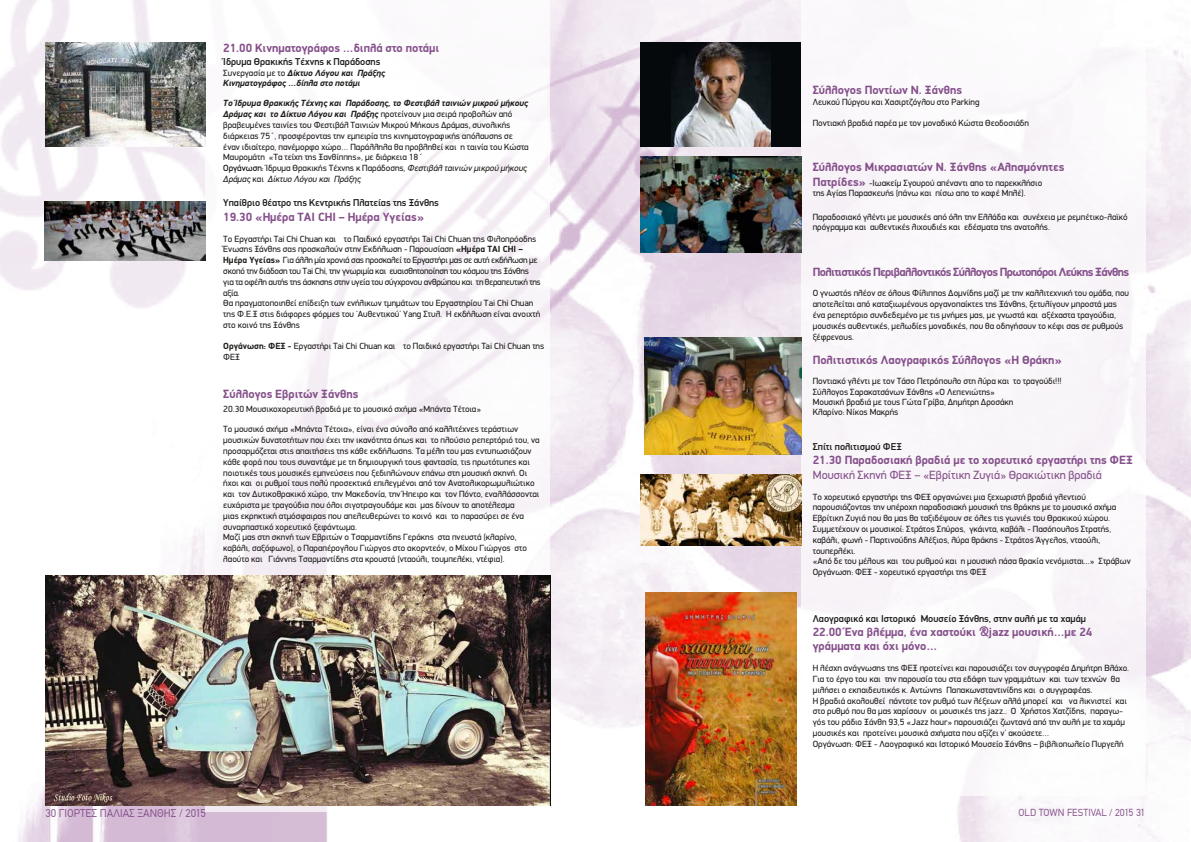
<style>
.page{position:relative;width:1191px;height:842px;background:#fff}
.page>*{position:absolute;margin:0;border:0;box-sizing:border-box;transform-origin:0 0}
.t1{font:700 12px/14.4px "PF Din Display";color:#85508b}
.t2{font:700 12px "PF Din Display";letter-spacing:-.05em;color:#85508b}
.t3{font:12px "PF Din Display";color:#85508b}
.t4{font:11px "CF Din";color:#85508b}
.t5{font:500 10px "PF Din Display";color:#1d1d1b}
.t6{font:10px "CF Din";color:#85508b}
.t7{font:9px/10.8px "PF Din Display";color:#1d1d1b}
.t8{font:italic 700 9px/10.8px "PF Din Display";color:#1d1d1b}
.s1{font-weight:400;font-style:normal}
.s2{font-weight:700;font-style:italic}
.s3{color:#000}
.s4{font-style:italic}
.s5{font-weight:700}
.s6{font-weight:700;font-size:12px;color:#85508b}
</style>
<div class="page">
<img style="left:0;top:0;width:1191px;height:842px">
<div style="left:206px;top:0;width:344px;height:812px;background:#fff"></div>
<img style="left:45px;top:575px;width:505px;height:230px">
<img style="left:45px;top:201px;width:161px;height:59px">
<div style="left:801px;top:0;width:344px;height:796px;background:#faf7fa"></div>
<div style="left:641px;top:43px;width:160px;height:104px;background:#05090c"></div>
<img style="left:671px;top:43px;width:99px;height:104px">
<img style="left:641px;top:474px;width:160px;height:72px">
<img style="left:45px;top:43px;width:161px;height:104px">
<img style="left:641px;top:156px;width:160px;height:96px">
<img style="left:645px;top:593px;width:151px;height:212px">
<img style="left:644px;top:337px;width:157px;height:117px">
<h1 class="t1" style="left:223px;top:40px;width:217px">21.00 Κινηματογράφος …διπλά στο ποτάμι</h1>
<p class="t5" style="left:223px;top:55px;width:158px">Ίδρυμα Θρακικής Τέχνης κ Παράδοσης</p>
<p class="t8" style="left:223px;top:67px;width:163px"><span class="s1">Συνεργασία με το</span> Δίκτυο Λόγου και Πράξης<br>Κινηματογράφος …δίπλα στο ποτάμι</p>
<p class="t7" style="left:223px;top:98px;width:307px"><span class="s2">Το Ίδρυμα Θρακικής Τέχνης και Παράδοσης, το Φεστιβάλ ταινιών μικρού μήκους Δράμας και το Δίκτυο Λόγου και Πράξης</span> προτείνουν μια σειρά προβολών από βραβευμένες ταινίες του Φεστιβάλ Ταινιών Μικρού Μήκους Δράμας, συνολικής διάρκειας 75΄, προσφέροντας την εμπειρία της κινηματογραφικής απόλαυσης σε έναν ιδιαίτερο, πανέμορφο χώρο… Παράλληλα θα προβληθεί και η ταινία του Κώστα Μαυρομάτη «Τα τείχη της Ξανθίππης», με διάρκεια 18΄<br><span class="s3">Οργάνωση:</span> Ίδρυμα Θρακικής Τέχνης κ Παράδοσης, <span class="s4">Φεστιβάλ ταινιών μικρού μήκους Δράμας</span> και <span class="s4">Δίκτυο Λόγου και Πράξης</span></p>
<p class="t5" style="left:223px;top:197px;width:217px">Υπαίθριο θέατρο της Κεντρικής Πλατείας της Ξάνθης</p>
<h1 class="t1" style="left:223px;top:209px;width:202px">19.30 «Ημέρα TAI CHI – Ημέρα Υγείας»</h1>
<p class="t7" style="left:223px;top:233px;width:319px">Το Εργαστήρι Tai Chi Chuan και το Παιδικό εργαστήρι Tai Chi Chuan της Φιλοπρόοδης Ένωσης Ξάνθης σας προσκαλούν στην Εκδήλωση - Παρουσίαση <span class="s5">«Ημέρα TAI CHI – Ημέρα Υγείας»</span> Για άλλη μία χρονιά σας προσκαλεί το Εργαστήρι μας σε αυτή εκδήλωση με σκοπό την διάδοση του Tai Chi, την γνωριμία και ευαισθητοποίηση του κόσμου της Ξάνθης για τα οφέλη αυτής της άσκησης στην υγεία του σύγχρονου ανθρώπου και τη θεραπευτική της αξία.<br>Θα πραγματοποιηθεί επίδειξη των ενήλικων τμημάτων του Εργαστηρίου Tai Chi Chuan της Φ.Ε.Ξ στις διάφορες φόρμες του ‘Αυθεντικού’ Yang Στυλ. Η εκδήλωση είναι ανοιχτή στο κοινό της Ξάνθης</p>
<p class="t7" style="left:223px;top:340px;width:322px"><span class="s5">Οργάνωση: ΦΕΞ -</span> Εργαστήρι Tai Chi Chuan και το Παιδικό εργαστήρι Tai Chi Chuan της<br>ΦΕΞ</p>
<h1 class="t1" style="left:223px;top:387px;width:136px">Σύλλογος Εβριτών Ξάνθης</h1>
<p class="t7" style="left:223px;top:403px;width:259px">20.30 Μουσικοχορευτική βραδιά με το μουσικό σχήμα «Μπάντα Τέτοια»</p>
<p class="t7" style="left:223px;top:424px;width:318px">Το μουσικό σχήμα «Μπάντα Τέτοια», είναι ένα σύνολο από καλλιτέχνες τεράστιων μουσικών δυνατοτήτων που έχει την ικανότητα όπως και το πλούσιο ρεπερτόριό του, να προσαρμόζεται στις απαιτήσεις της κάθε εκδήλωσης. Τα μέλη του μας εντυπωσιάζουν κάθε φορά που τους συναντάμε με τη δημιουργική τους φαντασία, τις πρωτότυπες και ποιοτικές τους μουσικές εμπνεύσεις που ξεδιπλώνουν επάνω στη μουσική σκηνή. Οι ήχοι και οι ρυθμοί τους πολύ προσεκτικά επιλεγμένοι από τον Ανατολικορωμυλιώτικο και τον Δυτικοθρακικό χώρο, την Μακεδονία, την Ήπειρο και τον Πόντο, εναλλάσσονται ευχάριστα με τραγούδια που όλοι σιγοτραγουδάμε και μας δίνουν το αποτέλεσμα<br>μιας εκρηκτική ατμόσφαιρας που απελευθερώνει το κοινό και το παρασύρει σε ένα συναρπαστικό χορευτικό ξεφάντωμα.<br>Μαζί μας στη σκηνή των Εβριτών ο Τσαρμαντίδης Γεράκης στα πνευστά (κλαρίνο, καβάλι, σαξόφωνο), ο Παραπέρογλου Γιώργος στο ακορντεόν, ο Μίχου Γιώργος στο λαούτο και Γιάννης Τσαρμαντίδης στα κρουστά (νταούλι, τουμπελέκι, ντέφια).</p>
<h1 class="t1" style="left:812px;top:83px;width:151px">Σύλλογος Ποντίων Ν. Ξάνθης</h1>
<p class="t7" style="left:812px;top:97px;width:168px">Λευκού Πύργου και Χασιρτζόγλου στο Parking</p>
<p class="t7" style="left:812px;top:118px;width:218px">Ποντιακή βραδιά παρέα με τον μοναδικό Κώστα Θεοδοσιάδη</p>
<h1 class="t1" style="left:812px;top:160px;width:253px">Σύλλογος Μικρασιατών Ν. Ξάνθης «Αλησμόνητες</h1>
<p class="t7" style="left:812px;top:177px;width:231px"><span class="s6">Πατρίδες»</span> -Ιωακείμ Σγουρού απέναντι απο το παρεκκλήσιο της Αγίας Παρασκευής (πάνω και πίσω απο το καφέ Μπλέ).</p>
<p class="t7" style="left:812px;top:211px;width:316px">Παραδοσιακό γλέντι με μουσικές από όλη την Ελλάδα και συνέχεια με ρεμπέτικο-λαϊκό πρόγραμμα και αυθεντικές λιχουδιές και εδέσματα της ανατολής.</p>
<h1 class="t2" style="left:812px;top:264px;width:318px">Πολιτιστικός Περιβαλλοντικός Σύλλογος Πρωτοπόροι Λεύκης Ξάνθης</h1>
<p class="t7" style="left:812px;top:288px;width:318px">Ο γνωστός πλέον σε όλους Φίλιππος Δομνίδης μαζί με την καλλιτεχνική του ομάδα, που αποτελείται από καταξιωμένους οργανοπαίκτες της Ξάνθης, ξετυλίγουν μπροστά μας ένα ρεπερτόριο συνδεδεμένο με τις μνήμες μας, με γνωστά και αξέχαστα τραγούδια, μουσικές αυθεντικές, μελωδίες μοναδικές, που θα οδηγήσουν το κέφι σας σε ρυθμούς ξέφρενους.</p>
<h1 class="t1" style="left:812px;top:352px;width:251px">Πολιτιστικός Λαογραφικός Σύλλογος «Η Θράκη»</h1>
<p class="t7" style="left:812px;top:376px;width:250px;line-height:10.3px">Ποντιακό γλέντι με τον Τάσο Πετρόπουλο στη λύρα και το τραγούδι!!!<br>Σύλλογος Σαρακατσάνων Ξάνθης «Ο Λεπενιώτης»<br>Μουσική βραδιά με τους Γώτα Γρίβα, Δημήτρη Δροσάκη<br>Κλαρίνο: Νίκος Μακρής</p>
<p class="t5" style="left:812px;top:440px;width:91px">Σπίτι πολιτισμού ΦΕΞ</p>
<h1 class="t1" style="left:812px;top:453px;width:322px">21.30 Παραδοσιακή βραδιά με το χορευτικό εργαστήρι της ΦΕΞ</h1>
<h1 class="t3" style="left:812px;top:467px;width:290px">Μουσική Σκηνή ΦΕΞ – «Εβρίτικη Ζυγιά» Θρακιώτικη βραδιά</h1>
<p class="t7" style="left:812px;top:491px;width:319px">Το χορευτικό εργαστήρι της ΦΕΞ οργανώνει μια ξεχωριστή βραδιά γλεντιού παρουσιάζοντας την υπέροχη παραδοσιακή μουσική της θράκης με το μουσικό σχήμα Εβρίτικη Ζυγιά που θα μας θα ταξιδέψουν σε όλες τις γωνιές του Θρακικού χώρου.<br>Συμμετέχουν οι μουσικοί: Στράτος Σπύρος, γκάιντα, καβάλι - Πασόπουλος Στρατής, καβάλι, φωνή - Παρτινούδης Αλέξιος, λύρα θράκης - Στράτος Άγγελος, νταούλι, τουπερλέκι.<br>«Από δε του μέλους και του ρυθμού και η μουσική πάσα θρακία νενόμισται...» Στράβων Οργάνωση: ΦΕΞ - χορευτικό εργαστήρι της ΦΕΞ</p>
<p class="t5" style="left:812px;top:612px;width:275px">Λαογραφικό και Ιστορικό Μουσείο Ξάνθης, στην αυλή με τα χαμάμ</p>
<h1 class="t1" style="left:812px;top:624px;width:281px">22.00 Ένα βλέμμα, ένα χαστούκι &amp;jazz μουσική…με 24 γράμματα και όχι μόνο…</h1>
<p class="t7" style="left:812px;top:663px;width:318px">Η λέσχη ανάγνωσης της ΦΕΞ προτείνει και παρουσιάζει τον συγγραφέα Δημήτρη Βλάχο.<br>Για το έργο του και την παρουσία του στα εδάφη των γραμμάτων και των τεχνών θα μιλήσει ο εκπαιδευτικός κ. Αντώνης Παπακωνσταντινίδης και ο συγγραφέας.<br>Η βραδιά ακολουθεί πάντοτε τον ρυθμό των λέξεων αλλά μπορεί και να λικνιστεί και στο ρυθμό που θα μας χαρίσουν οι μουσικές της jazz.. Ο Χρήστος Χατζίδης, παραγω&shy;γός του ράδιο Ξάνθη 93,5 «Jazz hour» παρουσιάζει ζωντανά από την αυλή με τα χαμάμ μουσικές και προτείνει μουσικά σχήματα που αξίζει ν’ ακούσετε…<br>Οργάνωση: ΦΕΞ - Λαογραφικό και Ιστορικό Μουσείο Ξάνθης – βιβλιοπωλείο Πυργελή</p>
<p class="t4" style="left:45px;top:807px;width:162px">30 ΓΙΟΡΤΕΣ ΠΑΛΙΑΣ ΞΑΝΘΗΣ / 2015</p>
<p class="t6" style="left:1018px;top:807px;width:128px">OLD TOWN FESTIVAL / 2015 31</p>
</div>
